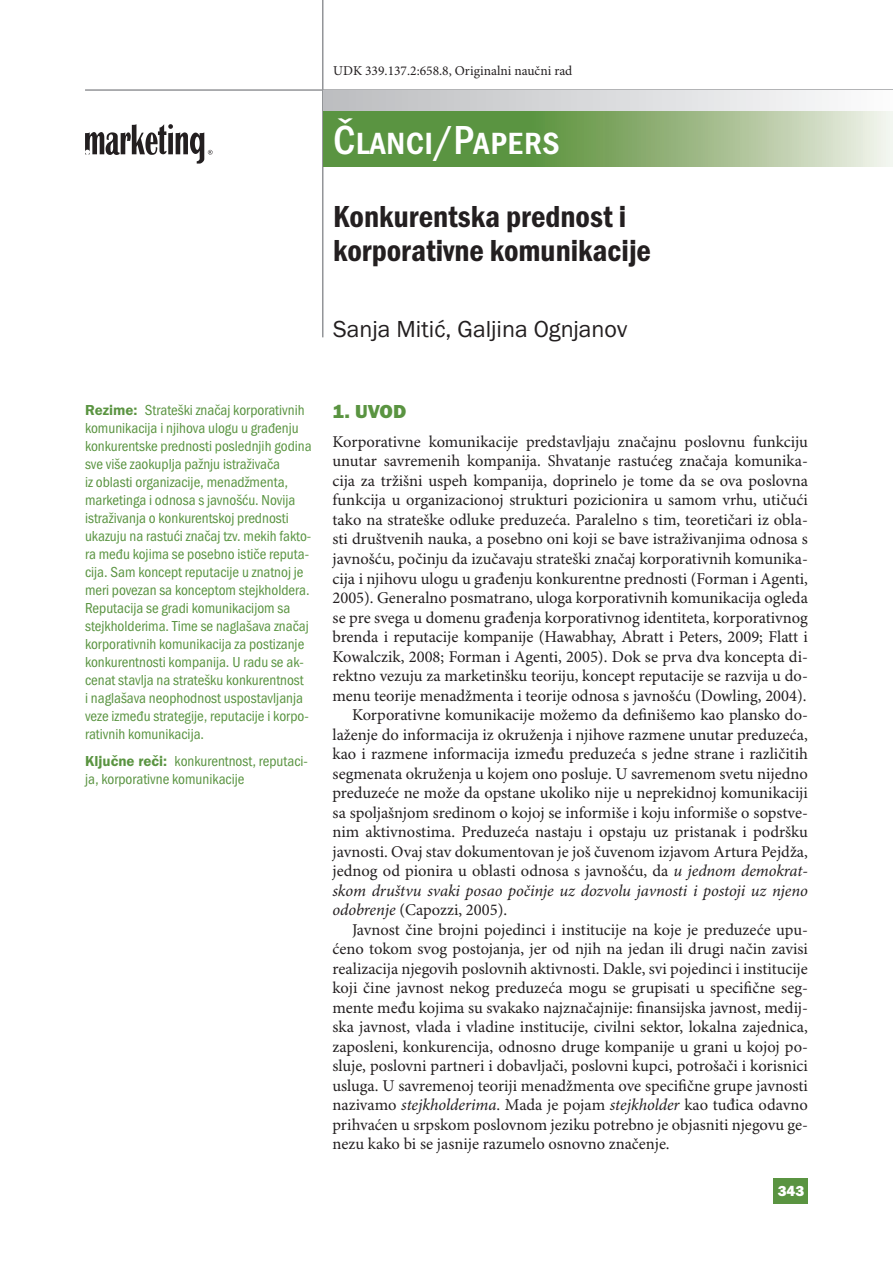
<style>
.page{position:relative;width:893px;height:1263px;background:#fff}
.page>*{position:absolute;margin:0;border:0;box-sizing:border-box;transform-origin:0 0}
.t1{font:500 condensed 42px "Franklin Got SC Itc TEE";color:#fff}
.t2{font:600 condensed 31.5px/34.5px "Franklin Got Itc TEE";color:#231f20}
.t3{font:24px "Franklin Got Itc TEE";color:#231f20}
.t4{font:19.5px "Franklin Got Itc TEE Heav";color:#5a9441}
.t5{font:16.5px "Minion Pro";color:#231f20}
.t6{font:italic 16.5px "Minion Pro";letter-spacing:-.005em;color:#231f20}
.t7{font:condensed 15px/18px "Franklin Got Itc TEE";color:#5a9441}
.t8{font:15px "Franklin Got Itc TEE Heav";color:#fff}
.t9{font:13.5px "Minion Pro";color:#231f20}
.s1{font-weight:600;font-stretch:normal}
.s2{font-style:italic}
</style>
<div class="page">
<hr style="left:85px;top:89px;width:808px;height:2px;background:#939598">
<hr style="left:322px;top:0;width:1px;height:337px;background:#939598">
<svg style="left:323px;top:110px;width:570px;height:57px;background:#8bb075"></svg>
<div style="left:323px;top:91px;width:570px;height:19px;background:linear-gradient(to right,#bbbdbf,#fbfbfc)"></div>
<svg style="left:85px;top:124px;width:128px;height:40px"></svg>
<div style="left:774px;top:1178px;width:34px;height:25px;background:#5a9441"></div>
<p class="t9" style="left:333px;top:63px;width:241px">UDK 339.137.2:658.8, Originalni naučni rad</p>
<h1 class="t1" style="left:333px;top:117px;width:228px">Članci/Papers</h1>
<h2 class="t2" style="left:333px;top:199px;width:319px">Konkurentska prednost i korporativne komunikacije</h2>
<h3 class="t3" style="left:333px;top:316px;width:296px">Sanja Mitić, Galjina Ognjanov</h3>
<p class="t7" style="left:85px;top:401px;width:228px"><span class="s1">Rezime:</span> Strateški značaj korporativnih komunikacija i njihova ulogu u građenju konkurentske prednosti poslednjih godina sve više zaokuplja pažnju istraživača<br>iz oblasti organizacije, menadžmenta, marketinga i odnosa s javnošću. Novija istraživanja o konkurentskoj prednosti ukazuju na rastući značaj tzv. mekih fakto&shy;ra među kojima se posebno ističe reputa&shy;cija. Sam koncept reputacije u znatnoj je meri povezan sa konceptom stejkholdera.<br>Reputacija se gradi komunikacijom sa stejkholderima. Time se naglašava značaj korporativnih komunikacija za postizanje konkurentnosti kompanija. U radu se ak&shy;cenat stavlja na stratešku konkurentnost<br>i naglašava neophodnost uspostavljanja veze između strategije, reputacije i korpo&shy;rativnih komunikacija.</p>
<p class="t7" style="left:85px;top:752px;width:224px"><span class="s1">Ključne reči:</span> konkurentnost, reputaci&shy;ja, korporativne komunikacije</p>
<p class="t4" style="left:332px;top:401px;width:75px">1. UVOD</p>
<p class="t5" style="left:332px;top:432px;width:477px">Korporativne komunikacije predstavljaju značajnu poslovnu funkciju</p>
<p class="t5" style="left:332px;top:451px;width:477px">unutar savremenih kompanija. Shvatanje rastućeg značaja komunika-</p>
<p class="t5" style="left:332px;top:471px;width:477px">cija za tržišni uspeh kompanija, doprinelo je tome da se ova poslovna</p>
<p class="t5" style="left:332px;top:490px;width:477px">funkcija u organizacionoj strukturi pozicionira u samom vrhu, utičući</p>
<p class="t5" style="left:332px;top:510px;width:477px">tako na strateške odluke preduzeća. Paralelno s tim, teoretičari iz obla-</p>
<p class="t5" style="left:332px;top:529px;width:477px">sti društvenih nauka, a posebno oni koji se bave istraživanjima odnosa s</p>
<p class="t5" style="left:332px;top:549px;width:477px">javnošću, počinju da izučavaju strateški značaj korporativnih komunika-</p>
<p class="t5" style="left:332px;top:568px;width:477px">cija i njihovu ulogu u građenju konkurentne prednosti (Forman i Agenti,</p>
<p class="t5" style="left:332px;top:588px;width:477px">2005). Generalno posmatrano, uloga korporativnih komunikacija ogleda</p>
<p class="t5" style="left:332px;top:607px;width:477px">se pre svega u domenu građenja korporativnog identiteta, korporativnog</p>
<p class="t5" style="left:332px;top:627px;width:477px">brenda i reputacije kompanije (Hawabhay, Abratt i Peters, 2009; Flatt i</p>
<p class="t5" style="left:332px;top:646px;width:477px">Kowalczik, 2008; Forman i Agenti, 2005). Dok se prva dva koncepta di-</p>
<p class="t5" style="left:332px;top:666px;width:477px">rektno vezuju za marketinšku teoriju, koncept reputacije se razvija u do-</p>
<p class="t5" style="left:332px;top:685px;width:475px">menu teorije menadžmenta i teorije odnosa s javnošću (Dowling, 2004).</p>
<p class="t5" style="left:352px;top:705px;width:457px">Korporativne komunikacije možemo da definišemo kao plansko do-</p>
<p class="t5" style="left:332px;top:724px;width:477px">laženje do informacija iz okruženja i njihove razmene unutar preduzeća,</p>
<p class="t5" style="left:332px;top:744px;width:477px">kao i razmene informacija između preduzeća s jedne strane i različitih</p>
<p class="t5" style="left:332px;top:763px;width:477px">segmenata okruženja u kojem ono posluje. U savremenom svetu nijedno</p>
<p class="t5" style="left:332px;top:783px;width:477px">preduzeće ne može da opstane ukoliko nije u neprekidnoj komunikaciji</p>
<p class="t5" style="left:332px;top:802px;width:477px">sa spoljašnjom sredinom o kojoj se informiše i koju informiše o sopstve-</p>
<p class="t5" style="left:332px;top:822px;width:477px">nim aktivnostima. Preduzeća nastaju i opstaju uz pristanak i podršku</p>
<p class="t5" style="left:332px;top:841px;width:477px">javnosti. Ovaj stav dokumentovan je još čuvenom izjavom Artura Pejdža,</p>
<p class="t5" style="left:332px;top:861px;width:477px">jednog od pionira u oblasti odnosa s javnošću, da <span class="s2">u jednom demokrat-</span></p>
<p class="t6" style="left:332px;top:880px;width:477px">skom društvu svaki posao počinje uz dozvolu javnosti i postoji uz njeno</p>
<p class="t5" style="left:332px;top:900px;width:176px"><span class="s2">odobrenje</span> (Capozzi, 2005).</p>
<p class="t5" style="left:352px;top:919px;width:457px">Javnost čine brojni pojedinci i institucije na koje je preduzeće upu-</p>
<p class="t5" style="left:332px;top:939px;width:477px">ćeno tokom svog postojanja, jer od njih na jedan ili drugi način zavisi</p>
<p class="t5" style="left:332px;top:958px;width:477px">realizacija njegovih poslovnih aktivnosti. Dakle, svi pojedinci i institucije</p>
<p class="t5" style="left:332px;top:978px;width:477px">koji čine javnost nekog preduzeća mogu se grupisati u specifične seg-</p>
<p class="t5" style="left:332px;top:997px;width:477px">mente među kojima su svakako najznačajnije: finansijska javnost, medij-</p>
<p class="t5" style="left:332px;top:1017px;width:477px">ska javnost, vlada i vladine institucije, civilni sektor, lokalna zajednica,</p>
<p class="t5" style="left:332px;top:1036px;width:477px">zaposleni, konkurencija, odnosno druge kompanije u grani u kojoj po-</p>
<p class="t5" style="left:332px;top:1056px;width:477px">sluje, poslovni partneri i dobavljači, poslovni kupci, potrošači i korisnici</p>
<p class="t5" style="left:332px;top:1075px;width:477px">usluga. U savremenoj teoriji menadžmenta ove specifične grupe javnosti</p>
<p class="t5" style="left:332px;top:1095px;width:477px">nazivamo <span class="s2">stejkholderima</span>. Mada je pojam <span class="s2">stejkholder</span> kao tuđica odavno</p>
<p class="t5" style="left:332px;top:1114px;width:477px">prihvaćen u srpskom poslovnom jeziku potrebno je objasniti njegovu ge-</p>
<p class="t5" style="left:332px;top:1134px;width:339px">nezu kako bi se jasnije razumelo osnovno značenje.</p>
<p class="t8" style="left:778px;top:1182px;width:28px">343</p>
</div>
